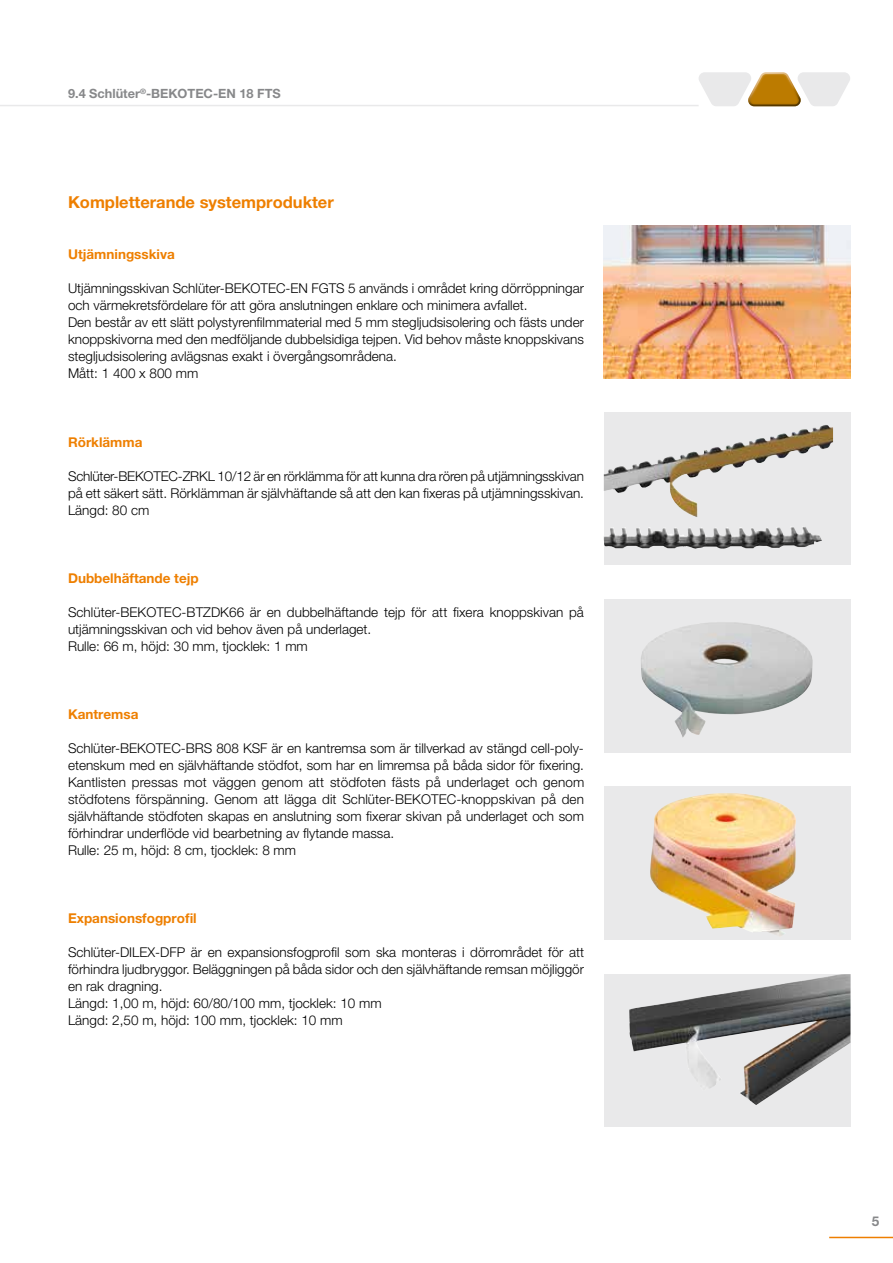
<style>
.page{position:relative;width:893px;height:1263px;background:#fff}
.page>*{position:absolute;margin:0;border:0;box-sizing:border-box;transform-origin:0 0}
.t1{font:700 16.5px "Helvetica Neue LT Pro";color:#ee7f00}
.t2{font:300 13.5px/17px "Helvetica Neue LT Pro";color:#000}
.t3{font:700 13.5px "Helvetica Neue LT Pro";color:#ee7f00}
.t4{font:700 13.5px "Helvetica Neue LT Pro";color:#87888a}
.t5{font:700 12.75px "Helvetica Neue LT Pro";color:#87888a}
</style>
<div class="page">
<hr style="left:0;top:105px;width:699px;height:1px;background:#e9e9ea">
<svg style="left:699px;top:72px;width:151px;height:34px"></svg>
<hr style="left:829px;top:1237px;width:64px;height:1px;background:#ee7f00">
<img style="left:604px;top:225px;width:246px;height:153px">
<div style="left:604px;top:974px;width:246px;height:153px;background:#e9e9ea"></div>
<img style="left:629px;top:974px;width:221px;height:131px">
<div style="left:604px;top:600px;width:246px;height:153px;background:#e9e9ea"></div>
<img style="left:641px;top:622px;width:172px;height:116px">
<div style="left:604px;top:787px;width:246px;height:153px;background:#e9e9ea"></div>
<img style="left:650px;top:793px;width:146px;height:143px">
<svg style="left:604px;top:412px;width:246px;height:153px;background:#cacacb"></svg>
<img style="left:604px;top:425px;width:229px;height:109px">
<p class="t5" style="left:68px;top:86px;width:214px">9.4 Schlüter<sup>®</sup>-BEKOTEC-EN 18 FTS</p>
<p class="t1" style="left:68px;top:192px;width:267px">Kompletterande systemprodukter</p>
<p class="t3" style="left:68px;top:246px;width:108px">Utjämningsskiva</p>
<p class="t2" style="left:68px;top:280px;width:517px">Utjämningsskivan Schlüter-BEKOTEC-EN FGTS 5 används i området kring dörröppningar och värmekretsfördelare för att göra anslutningen enklare och minimera avfallet.<br>Den består av ett slätt polystyrenfilmmaterial med 5 mm stegljudsisolering och fästs under knoppskivorna med den medföljande dubbelsidiga tejpen. Vid behov måste knoppskivans stegljudsisolering avlägsnas exakt i övergångsområdena.<br>Mått: 1 400 x 800 mm</p>
<p class="t3" style="left:68px;top:433px;width:76px">Rörklämma</p>
<p class="t2" style="left:68px;top:467px;width:517px;text-align:justify">Schlüter-BEKOTEC-ZRKL 10/12 är en rörklämma för att kunna dra rören på utjämningsskivan på ett säkert sätt. Rörklämman är självhäftande så att den kan fixeras på utjämningsskivan.<br>Längd: 80 cm</p>
<p class="t3" style="left:68px;top:569px;width:132px">Dubbelhäftande tejp</p>
<p class="t2" style="left:68px;top:603px;width:517px">Schlüter-BEKOTEC-BTZDK66 är en dubbelhäftande tejp för att fixera knoppskivan på utjämningsskivan och vid behov även på underlaget.<br>Rulle: 66 m, höjd: 30 mm, tjocklek: 1 mm</p>
<p class="t3" style="left:68px;top:705px;width:72px">Kantremsa</p>
<p class="t2" style="left:68px;top:739px;width:518px">Schlüter-BEKOTEC-BRS 808 KSF är en kantremsa som är tillverkad av stängd cell-poly&shy;etenskum med en självhäftande stödfot, som har en limremsa på båda sidor för fixering.<br>Kantlisten pressas mot väggen genom att stödfoten fästs på underlaget och genom stödfotens förspänning. Genom att lägga dit Schlüter-BEKOTEC-knoppskivan på den självhäftande stödfoten skapas en anslutning som fixerar skivan på underlaget och som förhindrar underflöde vid bearbetning av flytande massa.<br>Rulle: 25 m, höjd: 8 cm, tjocklek: 8 mm</p>
<p class="t3" style="left:68px;top:910px;width:130px">Expansionsfogprofil</p>
<p class="t2" style="left:68px;top:943px;width:517px">Schlüter-DILEX-DFP är en expansionsfogprofil som ska monteras i dörrområdet för att förhindra ljudbryggor. Beläggningen på båda sidor och den självhäftande remsan möjliggör en rak dragning.<br>Längd: 1,00 m, höjd: 60/80/100 mm, tjocklek: 10 mm<br>Längd: 2,50 m, höjd: 100 mm, tjocklek: 10 mm</p>
<p class="t4" style="left:872px;top:1213px;width:9px">5</p>
</div>
